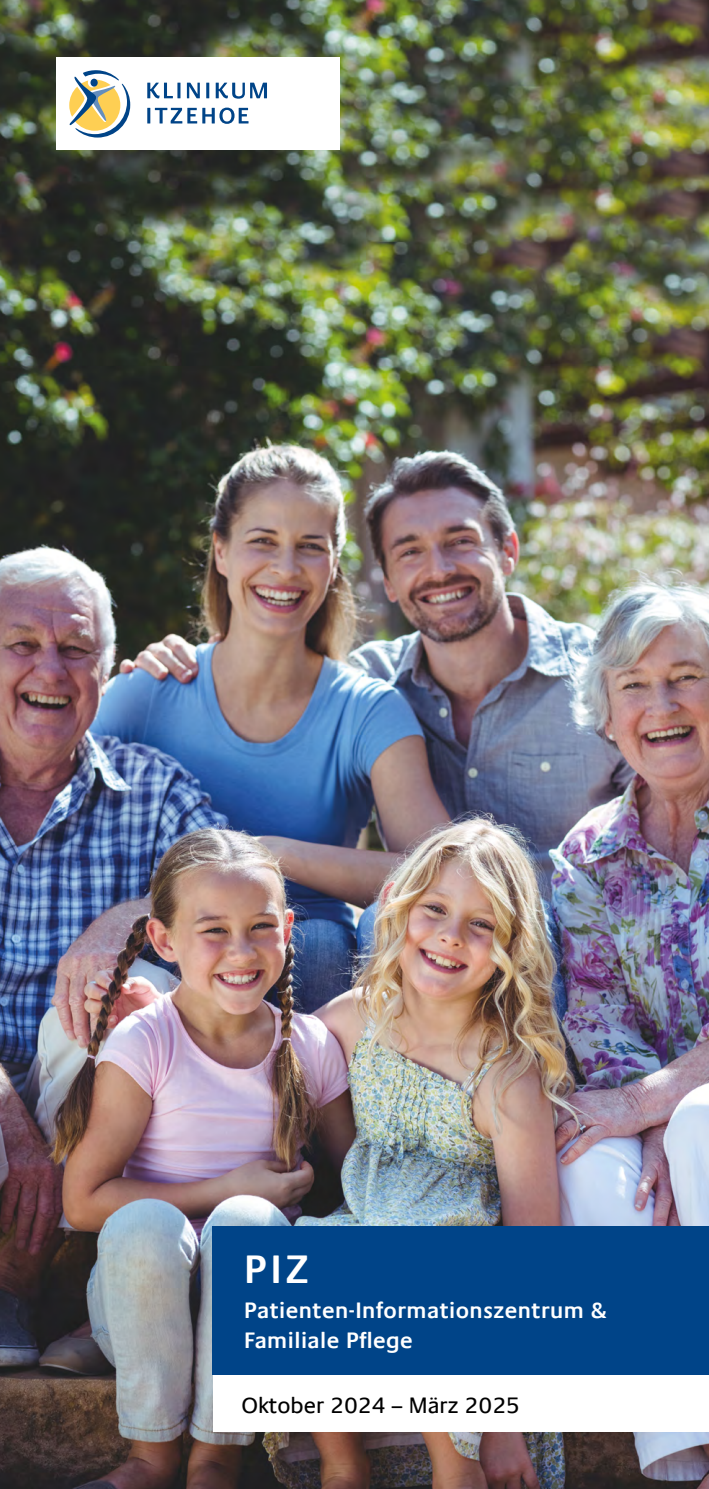
<style>
.page{position:relative;width:709px;height:1489px;background:#fff}
.page>*{position:absolute;margin:0;border:0;box-sizing:border-box;transform-origin:0 0}
.t1{font:600 40px "Praxis Com";color:#fff}
.t2{font:600 22.5px/30px "Praxis Com";letter-spacing:.02em;color:#fff}
.t3{font:22.5px "Praxis Com";color:#000}
</style>
<div class="page">
<img style="left:0;top:0;width:709px;height:1488px">
<div style="left:56px;top:58px;width:284px;height:92px;background:#fff"></div>
<svg style="left:69px;top:70px;width:61px;height:67px"></svg>
<svg style="left:155px;top:108px;width:93px;height:16px"></svg>
<hr style="left:147px;top:108px;width:3px;height:15px;background:#048">
<hr style="left:206px;top:83px;width:3px;height:15px;background:#048">
<svg style="left:187px;top:83px;width:13px;height:15px"></svg>
<hr style="left:177px;top:83px;width:3px;height:15px;background:#048">
<svg style="left:147px;top:83px;width:26px;height:15px"></svg>
<svg style="left:216px;top:83px;width:51px;height:16px"></svg>
<div style="left:213px;top:1225px;width:496px;height:149px;background:#048"></div>
<div style="left:213px;top:1375px;width:496px;height:57px;background:#fff"></div>
<p class="t1" style="left:244px;top:1245px;width:66px">PIZ</p>
<p class="t2" style="left:244px;top:1294px;width:364px">Patienten-Informationszentrum &amp;<br>Familiale Pflege</p>
<p class="t3" style="left:241px;top:1391px;width:280px">Oktober 2024 – März 2025</p>
</div>
